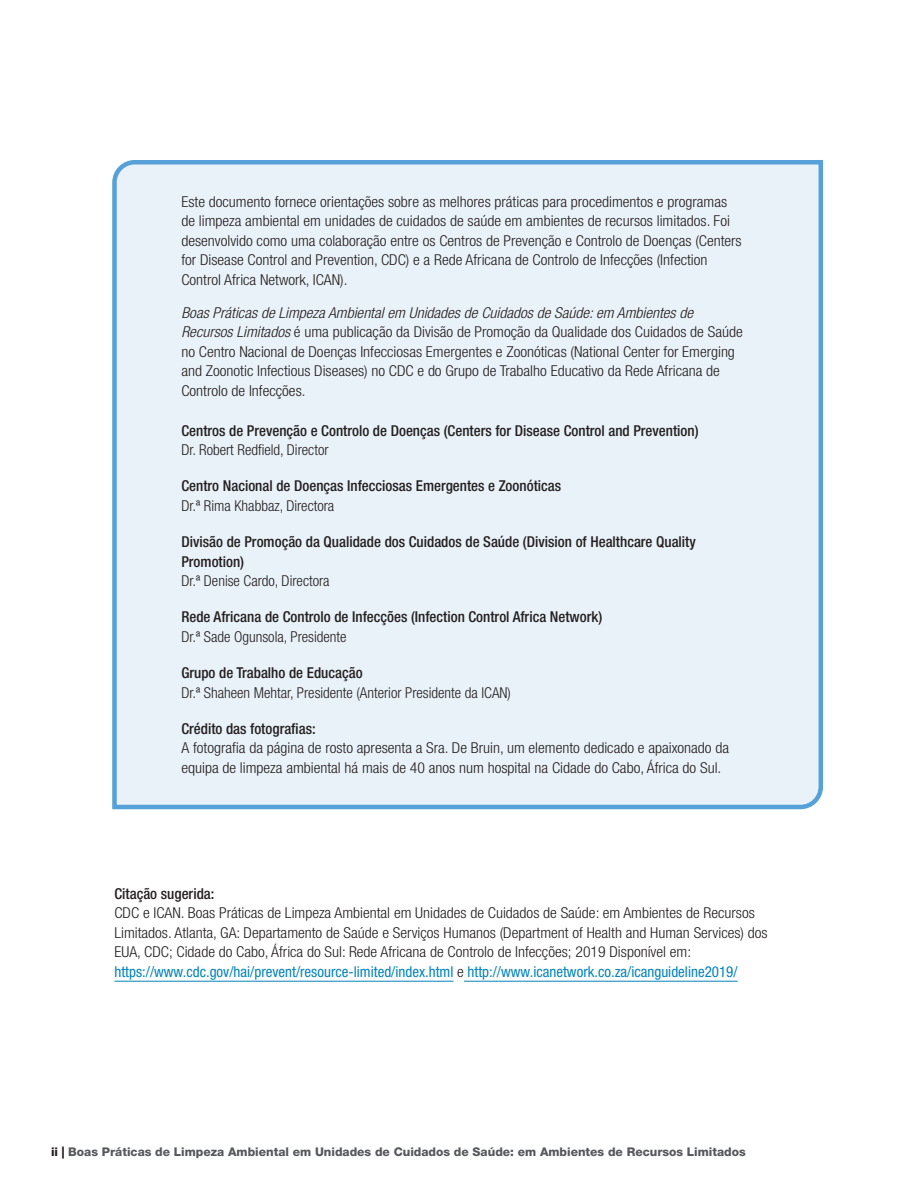
<style>
.page{position:relative;width:918px;height:1188px;background:#fff}
.page>*{position:absolute;margin:0;border:0;box-sizing:border-box;transform-origin:0 0}
.P1_Acknowledgements{font:300 condensed 15px/19.5px "Helvetica Neue LT Std";color:#231f20;scale:1.05 1}
.P1_Acknowledgements-2{font:500 condensed 15px/19.5px "Helvetica Neue LT Std";color:#231f20}
.P1_Acknowledgements-3{font:300 condensed 15px "Helvetica Neue LT Std";color:#231f20}
.t1{font:800 12px "Helvetica Neue LT Std";color:#57585a}
.s1{font-style:italic}
.s2{font-weight:400;color:#0384ba}
.s3{color:#231f20}
</style>
<div class="page">
<div style="left:112px;top:160px;width:711px;height:650px;background:#eaf2f9"></div>
<hr style="left:114px;top:981px;width:339px;height:1px;background:#0384ba">
<hr style="left:464px;top:981px;width:274px;height:1px;background:#0384ba">
<p class="P1_Acknowledgements" style="left:181px;top:192px;width:535px">Este documento fornece orientações sobre as melhores práticas para procedimentos e programas de limpeza ambiental em unidades de cuidados de saúde em ambientes de recursos limitados. Foi desenvolvido como uma colaboração entre os Centros de Prevenção e Controlo de Doenças (Centers for Disease Control and Prevention, CDC) e a Rede Africana de Controlo de Infecções (Infection Control Africa Network, ICAN).</p>
<p class="P1_Acknowledgements" style="left:181px;top:303px;width:536px"><span class="s1">Boas Práticas de Limpeza Ambiental em Unidades de Cuidados de Saúde: em Ambientes de Recursos Limitados</span> é uma publicação da Divisão de Promoção da Qualidade dos Cuidados de Saúde no Centro Nacional de Doenças Infecciosas Emergentes e Zoonóticas (National Center for Emerging and Zoonotic Infectious Diseases) no CDC e do Grupo de Trabalho Educativo da Rede Africana de Controlo de Infecções.</p>
<p class="P1_Acknowledgements-2" style="left:181px;top:420px;width:519px">Centros de Prevenção e Controlo de Doenças (Centers for Disease Control and Prevention)</p>
<p class="P1_Acknowledgements-3" style="left:181px;top:441px;width:149px">Dr. Robert Redfield, Director</p>
<p class="P1_Acknowledgements-2" style="left:181px;top:476px;width:381px">Centro Nacional de Doenças Infecciosas Emergentes e Zoonóticas</p>
<p class="P1_Acknowledgements-3" style="left:181px;top:497px;width:154px">Dr.ª Rima Khabbaz, Directora</p>
<p class="P1_Acknowledgements-2" style="left:181px;top:532px;width:516px">Divisão de Promoção da Qualidade dos Cuidados de Saúde (Division of Healthcare Quality<br>Promotion)</p>
<p class="P1_Acknowledgements-3" style="left:181px;top:572px;width:150px">Dr.ª Denise Cardo, Directora</p>
<p class="P1_Acknowledgements-2" style="left:181px;top:607px;width:422px">Rede Africana de Controlo de Infecções (Infection Control Africa Network)</p>
<p class="P1_Acknowledgements-3" style="left:181px;top:628px;width:167px">Dr.ª Sade Ogunsola, Presidente</p>
<p class="P1_Acknowledgements-2" style="left:181px;top:663px;width:183px">Grupo de Trabalho de Educação</p>
<p class="P1_Acknowledgements-3" style="left:181px;top:684px;width:331px">Dr.ª Shaheen Mehtar, Presidente (Anterior Presidente da ICAN)</p>
<p class="P1_Acknowledgements-2" style="left:181px;top:719px;width:136px">Crédito das fotografias:</p>
<p class="P1_Acknowledgements" style="left:181px;top:738px;width:523px">A fotografia da página de rosto apresenta a Sra. De Bruin, um elemento dedicado e apaixonado da equipa de limpeza ambiental há mais de 40 anos num hospital na Cidade do Cabo, África do Sul.</p>
<p class="P1_Acknowledgements-2" style="left:114px;top:883px;width:101px">Citação sugerida:</p>
<p class="P1_Acknowledgements" style="left:114px;top:903px;width:624px">CDC e ICAN. Boas Práticas de Limpeza Ambiental em Unidades de Cuidados de Saúde: em Ambientes de Recursos Limitados. Atlanta, GA: Departamento de Saúde e Serviços Humanos (Department of Health and Human Services) dos EUA, CDC; Cidade do Cabo, África do Sul: Rede Africana de Controlo de Infecções; 2019 Disponível em: <span class="s2">https://www.cdc.gov/hai/prevent/resource-limited/index.html</span> e <span class="s2">http://www.icanetwork.co.za/icanguideline2019/</span></p>
<p class="t1" style="left:51px;top:1145px;width:696px"><span class="s3">ii |</span> Boas Práticas de Limpeza Ambiental em Unidades de Cuidados de Saúde: em Ambientes de Recursos Limitados</p>
</div>
